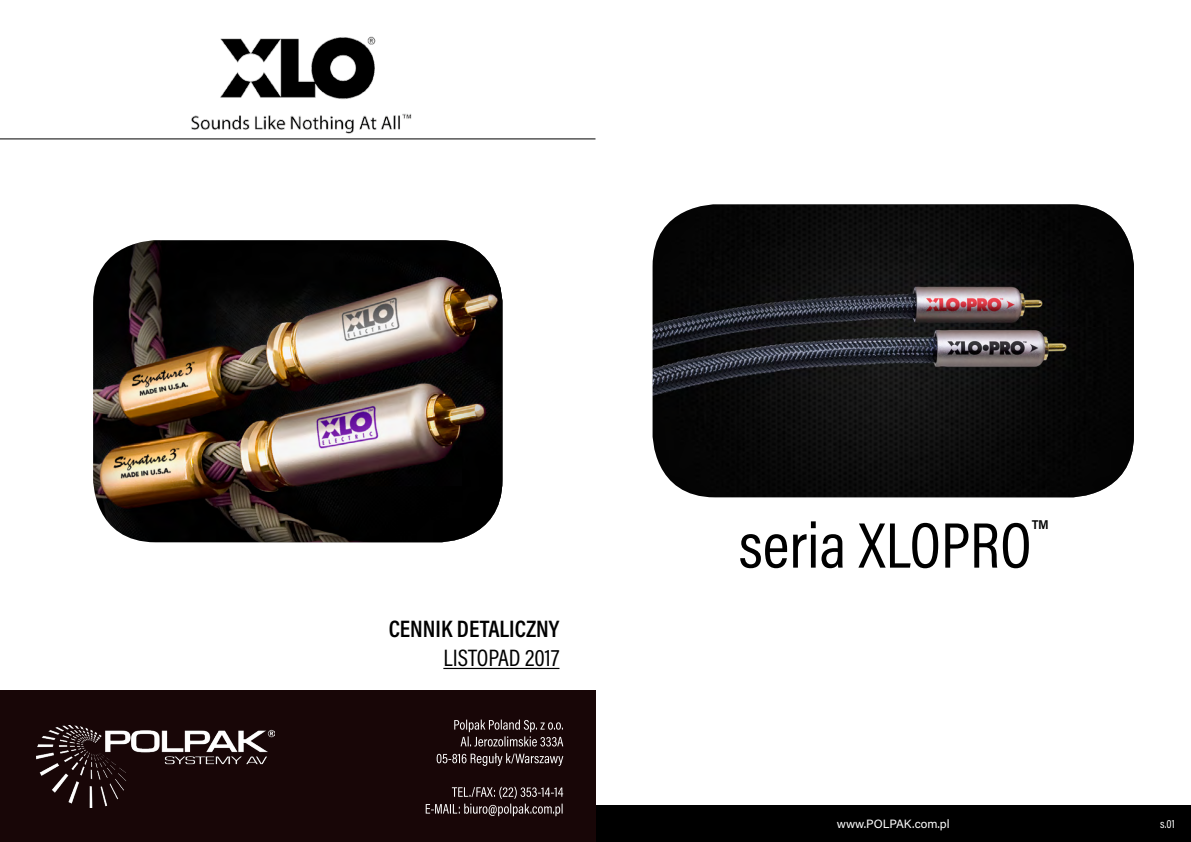
<style>
.page{position:relative;width:1191px;height:842px;background:#fff}
.page>*{position:absolute;margin:0;border:0;box-sizing:border-box;transform-origin:0 0}
.t1{font:65px "Acumin Pro Cond";color:#000}
.t2{font:600 24px "Acumin Pro Cond";color:#000}
.t3{font:24px "Acumin Pro Cond";color:#000}
.t4{font:12px "Acumin Pro";color:#fff}
.t5{font:12px "Acumin Pro Cond";color:#fff}
</style>
<div class="page">
<div style="left:595px;top:805px;width:596px;height:37px;background:#000"></div>
<div style="left:0;top:691px;width:595px;height:151px;background:#180607"></div>
<img style="left:191px;top:36px;width:221px;height:98px">
<hr style="left:0;top:138px;width:595px;height:1px;background:#000">
<hr style="left:443px;top:668px;width:116px;height:1px;background:#000">
<img style="left:93px;top:240px;width:409px;height:302px">
<img style="left:36px;top:726px;width:239px;height:81px">
<svg style="left:426px;top:787px;width:137px;height:29px"></svg>
<svg style="left:436px;top:753px;width:127px;height:13px"></svg>
<svg style="left:454px;top:720px;width:109px;height:26px"></svg>
<img style="left:652px;top:204px;width:482px;height:293px">
<h2 class="t2" style="left:389px;top:613px;width:172px">CENNIK DETALICZNY</h2>
<h2 class="t3" style="left:443px;top:642px;width:118px">LISTOPAD 2017</h2>
<h1 class="t1" style="left:738px;top:503px;width:310px">seria XLOPRO<sup>™</sup></h1>
<p class="t4" style="left:837px;top:816px;width:114px">www.POLPAK.com.pl</p>
<p class="t5" style="left:1160px;top:816px;width:16px">s.01</p>
</div>
